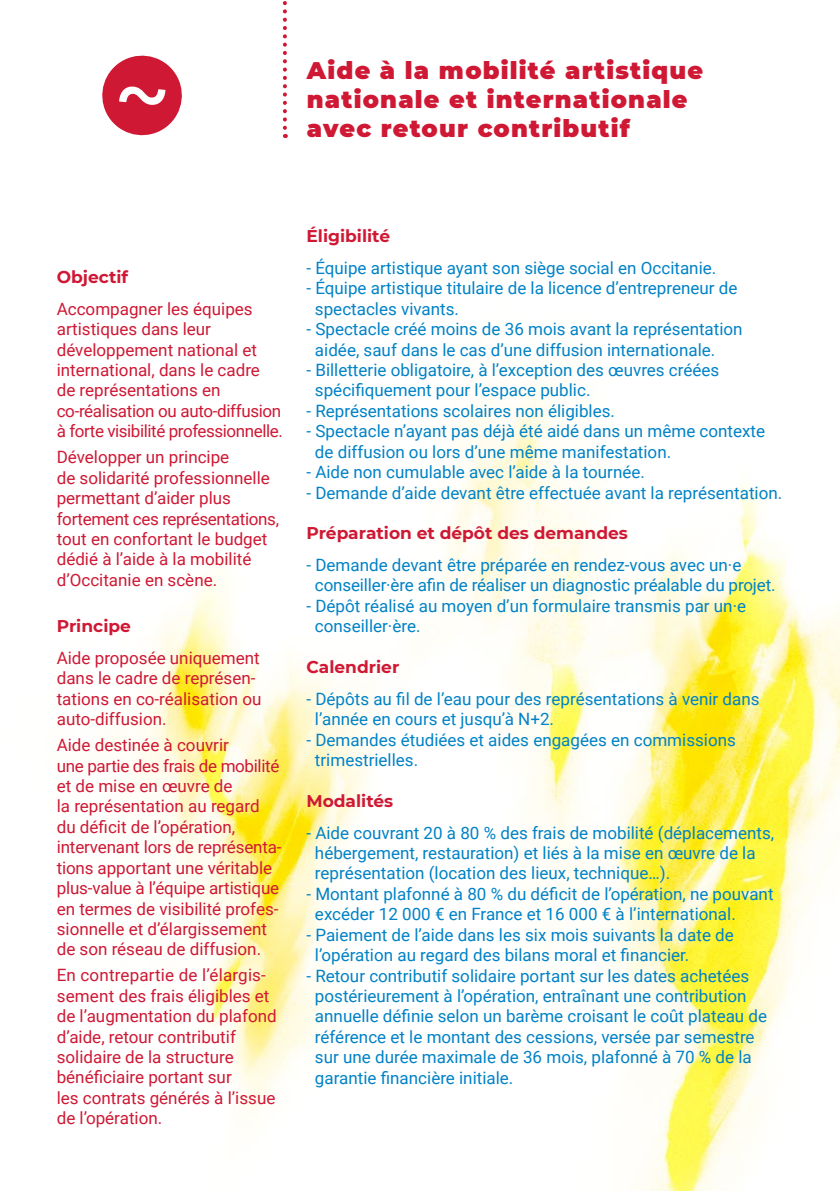
<style>
.page{position:relative;width:840px;height:1191px;background:#fff}
.page>*{position:absolute;margin:0;border:0;box-sizing:border-box;transform-origin:0 0}
.t1{font:900 24px/28.8px "Montserrat";letter-spacing:.05em;color:#cf1834}
.t2{font:17px/20.4px "Roboto";color:#0082c7}
.t3{font:17px/20.4px "Roboto";color:#cf1834}
.t4{font:700 17px "Montserrat";color:#cf1834}
</style>
<div class="page">
<img style="left:101px;top:386px;width:738px;height:805px">
<svg style="left:102px;top:55px;width:80px;height:81px"></svg>
<svg style="left:283px;top:1px;width:4px;height:127px"></svg>
<h1 class="t1" style="left:307px;top:55px;width:397px">Aide à la mobilité artistique nationale et internationale avec retour contributif</h1>
<p class="t4" style="left:57px;top:265px;width:73px">Objectif</p>
<p class="t3" style="left:57px;top:298px;width:227px">Accompagner les équipes artistiques dans leur développement national et international, dans le cadre<br>de représentations en co-réalisation ou auto-diffusion à forte visibilité professionnelle.</p>
<p class="t3" style="left:57px;top:446px;width:224px">Développer un principe<br>de solidarité professionnelle permettant d’aider plus fortement ces représentations, tout en confortant le budget dédié à l’aide à la mobilité d’Occitanie en scène.</p>
<p class="t4" style="left:57px;top:614px;width:76px">Principe</p>
<p class="t3" style="left:57px;top:647px;width:206px">Aide proposée uniquement dans le cadre de représen&shy;tations en co-réalisation ou auto-diffusion.</p>
<p class="t3" style="left:57px;top:734px;width:226px">Aide destinée à couvrir<br>une partie des frais de mobilité et de mise en œuvre de<br>la représentation au regard du déficit de l’opération, intervenant lors de représenta&shy;tions apportant une véritable plus-value à l’équipe artistique en termes de visibilité profes&shy;sionnelle et d’élargissement de son réseau de diffusion.</p>
<p class="t3" style="left:57px;top:964px;width:221px">En contrepartie de l’élargis&shy;sement des frais éligibles et de l’augmentation du plafond d’aide, retour contributif solidaire de la structure bénéficiaire portant sur<br>les contrats générés à l’issue de l’opération.</p>
<p class="t4" style="left:306px;top:224px;width:85px">Éligibilité</p>
<p class="t2" style="left:306px;top:257px;width:411px">- Équipe artistique ayant son siège social en Occitanie.</p>
<p class="t2" style="left:315px;top:277px;width:424px;text-indent:-8px">- Équipe artistique titulaire de la licence d’entrepreneur de spectacles vivants.</p>
<p class="t2" style="left:315px;top:318px;width:429px;text-indent:-8px">- Spectacle créé moins de 36 mois avant la représentation aidée, sauf dans le cas d’une diffusion internationale.</p>
<p class="t2" style="left:315px;top:359px;width:405px;text-indent:-8px">- Billetterie obligatoire, à l’exception des œuvres créées spécifiquement pour l’espace public.</p>
<p class="t2" style="left:306px;top:400px;width:310px">- Représentations scolaires non éligibles.</p>
<p class="t2" style="left:315px;top:420px;width:451px;text-indent:-8px">- Spectacle n’ayant pas déjà été aidé dans un même contexte de diffusion ou lors d’une même manifestation.</p>
<p class="t2" style="left:306px;top:461px;width:340px">- Aide non cumulable avec l’aide à la tournée.</p>
<p class="t2" style="left:306px;top:481px;width:477px">- Demande d’aide devant être effectuée avant la représentation.</p>
<p class="t4" style="left:306px;top:521px;width:323px">Préparation et dépôt des demandes</p>
<p class="t2" style="left:315px;top:554px;width:462px;text-indent:-8px">- Demande devant être préparée en rendez-vous avec un·e conseiller·ère afin de réaliser un diagnostic préalable du projet.</p>
<p class="t2" style="left:315px;top:595px;width:432px;text-indent:-8px">- Dépôt réalisé au moyen d’un formulaire transmis par un·e conseiller·ère.</p>
<p class="t4" style="left:306px;top:655px;width:94px">Calendrier</p>
<p class="t2" style="left:315px;top:688px;width:446px;text-indent:-8px">- Dépôts au fil de l’eau pour des représentations à venir dans l’année en cours et jusqu’à N+2.</p>
<p class="t2" style="left:315px;top:729px;width:422px;text-indent:-8px">- Demandes étudiées et aides engagées en commissions trimestrielles.</p>
<p class="t4" style="left:306px;top:788px;width:88px">Modalités</p>
<p class="t2" style="left:315px;top:821px;width:460px;text-indent:-8px">- Aide couvrant 20 à 80 % des frais de mobilité (déplacements, hébergement, restauration) et liés à la mise en œuvre de la représentation (location des lieux, technique…).</p>
<p class="t2" style="left:315px;top:883px;width:460px;text-indent:-8px">- Montant plafonné à 80 % du déficit de l’opération, ne pouvant excéder 12 000 € en France et 16 000 € à l’international.</p>
<p class="t2" style="left:315px;top:923px;width:420px;text-indent:-8px">- Paiement de l’aide dans les six mois suivants la date de l’opération au regard des bilans moral et financier.</p>
<p class="t2" style="left:315px;top:964px;width:453px;text-indent:-8px">- Retour contributif solidaire portant sur les dates achetées postérieurement à l’opération, entraînant une contribution annuelle définie selon un barème croisant le coût plateau de référence et le montant des cessions, versée par semestre sur une durée maximale de 36 mois, plafonné à 70 % de la garantie financière initiale.</p>
</div>
